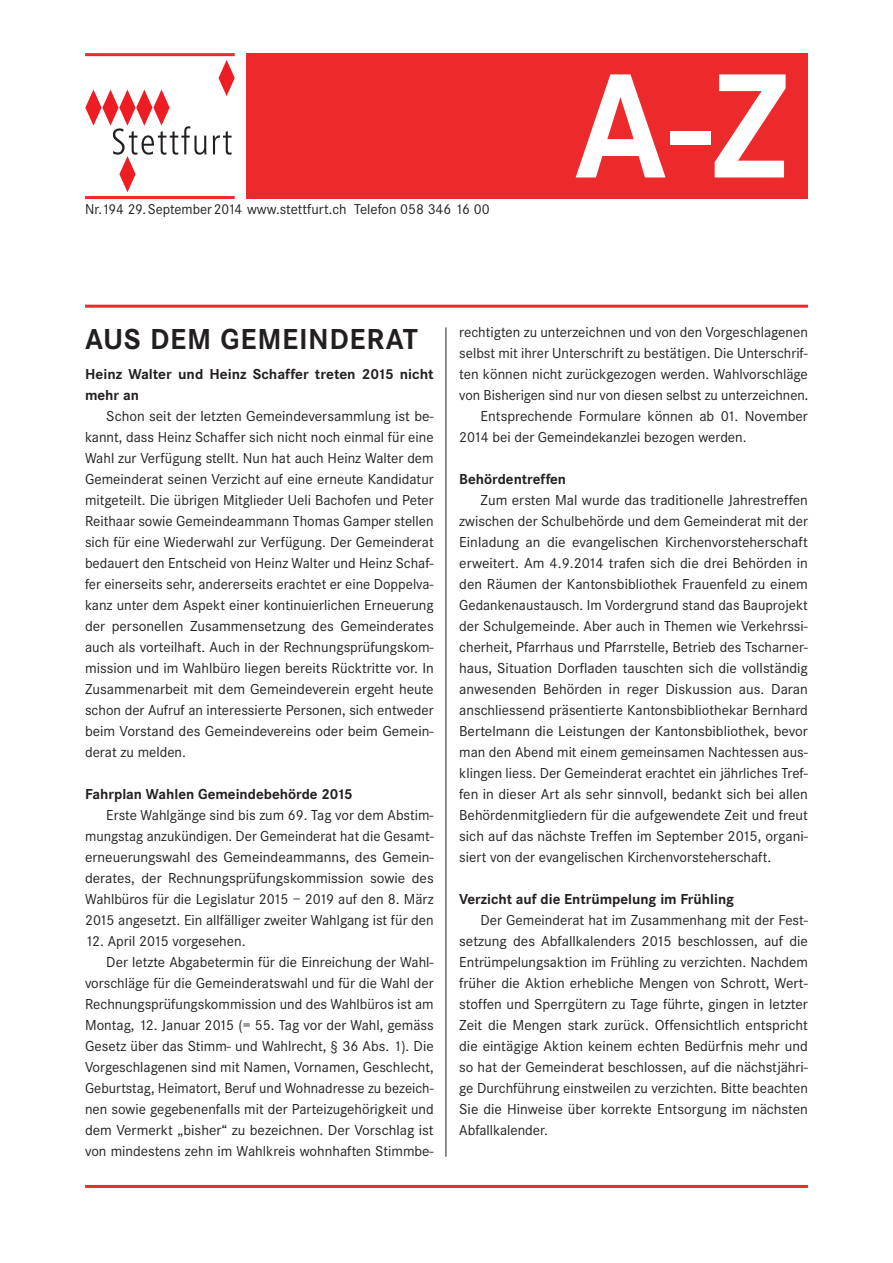
<style>
.page{position:relative;width:893px;height:1263px;background:#fff}
.page>*{position:absolute;margin:0;border:0;box-sizing:border-box;transform-origin:0 0}
.t1{font:700 154.5px "Corporate S";color:#fff}
.t2{font:700 30px "Corporate S";letter-spacing:.025em;color:#231f20}
.t3{font:15px/21px "Corporate S";color:#231f20;text-align:justify}
.t4{font:700 15px/21px "Corporate S";color:#231f20}
.t5{font:14.85px "Corporate S";color:#231f20}
.s1{font-family:"Myriad Pro"}
</style>
<div class="page">
<hr style="left:446px;top:327px;width:1px;height:830px;background:#231f20">
<hr style="left:85px;top:305px;width:723px;height:3px;background:#ec2a2c">
<hr style="left:85px;top:1185px;width:723px;height:3px;background:#ec2a2c">
<div style="left:247px;top:53px;width:561px;height:146px;background:#ec2a2c"></div>
<hr style="left:85px;top:53px;width:150px;height:3px;background:#ec2a2c">
<hr style="left:85px;top:196px;width:150px;height:3px;background:#ec2a2c">
<svg style="left:218px;top:60px;width:17px;height:36px"></svg>
<svg style="left:85px;top:90px;width:121px;height:102px"></svg>
<svg style="left:213px;top:131px;width:19px;height:24px"></svg>
<p class="t5" style="left:85px;top:201px;width:406px">Nr.194 29. September 2014 www.stettfurt.ch Telefon 058 346 16 00</p>
<h1 class="t1" style="left:574px;top:38px;width:216px">A-Z</h1>
<h2 class="t2" style="left:85px;top:322px;width:334px">Aus dem Gemeinderat</h2>
<p class="t4" style="left:85px;top:364px;width:350px">Heinz Walter und Heinz Schaffer treten 2015 nicht mehr an</p>
<p class="t3" style="left:85px;top:406px;width:350px;text-indent:21px">Schon seit der letzten Gemeindeversammlung ist be&shy;kannt, dass Heinz Schaffer sich nicht noch einmal für eine Wahl zur Verfügung stellt. Nun hat auch Heinz Walter dem Gemeinderat seinen Verzicht auf eine erneute Kandidatur mitgeteilt. Die übrigen Mitglieder Ueli Bachofen und Peter Reithaar sowie Gemeindeammann Thomas Gamper stellen sich für eine Wiederwahl zur Verfügung. Der Gemeinderat bedauert den Entscheid von Heinz Walter und Heinz Schaf&shy;fer einerseits sehr, andererseits erachtet er eine Doppelva&shy;kanz unter dem Aspekt einer kontinuierlichen Erneuerung der personellen Zusammensetzung des Gemeinderates auch als vorteilhaft. Auch in der Rechnungsprüfungskom&shy;mission und im Wahlbüro liegen bereits Rücktritte vor. In Zusammenarbeit mit dem Gemeindeverein ergeht heute schon der Aufruf an interessierte Personen, sich entweder beim Vorstand des Gemeindevereins oder beim Gemein&shy;derat zu melden.</p>
<p class="t4" style="left:85px;top:784px;width:269px">Fahrplan Wahlen Gemeindebehörde 2015</p>
<p class="t3" style="left:85px;top:805px;width:350px;text-indent:21px">Erste Wahlgänge sind bis zum 69. Tag vor dem Abstim&shy;mungstag anzukündigen. Der Gemeinderat hat die Gesamt&shy;erneuerungswahl des Gemeindeammanns, des Gemein&shy;derates, der Rechnungsprüfungskommission sowie des Wahlbüros für die Legislatur 2015 – 2019 auf den 8. März 2015 angesetzt. Ein allfälliger zweiter Wahlgang ist für den</p>
<p class="t3" style="left:85px;top:931px;width:162px">12. April 2015 vorgesehen.</p>
<p class="t3" style="left:106px;top:952px;width:329px">Der letzte Abgabetermin für die Einreichung der Wahl-</p>
<p class="t3" style="left:85px;top:973px;width:350px">vorschläge für die Gemeinderatswahl und für die Wahl der</p>
<p class="t3" style="left:85px;top:994px;width:350px">Rechnungsprüfungskommission und des Wahlbüros ist am</p>
<p class="t3" style="left:85px;top:1015px;width:350px">Montag, 12. Januar 2015 (= 55. Tag vor der Wahl, gemäss</p>
<p class="t3" style="left:85px;top:1036px;width:350px">Gesetz über das Stimm- und Wahlrecht, § 36 Abs. 1). Die</p>
<p class="t3" style="left:85px;top:1057px;width:350px">Vorgeschlagenen sind mit Namen, Vornamen, Geschlecht,</p>
<p class="t3" style="left:85px;top:1078px;width:350px">Geburtstag, Heimatort, Beruf und Wohnadresse zu bezeich-</p>
<p class="t3" style="left:85px;top:1099px;width:350px">nen sowie gegebenenfalls mit der Parteizugehörigkeit und</p>
<p class="t3" style="left:85px;top:1120px;width:350px">dem Vermerkt „bisher“ zu bezeichnen. Der Vorschlag ist</p>
<p class="t3" style="left:85px;top:1141px;width:350px">von mindestens zehn im Wahlkreis wohnhaften Stimmbe-</p>
<p class="t3" style="left:459px;top:322px;width:350px">rechtigten zu unterzeichnen und von den Vorgeschlagenen</p>
<p class="t3" style="left:459px;top:343px;width:350px">selbst mit ihrer Unterschrift zu bestätigen. Die Unterschrif-</p>
<p class="t3" style="left:459px;top:364px;width:350px">ten können nicht zurückgezogen werden. Wahlvorschläge</p>
<p class="t3" style="left:459px;top:385px;width:350px">von Bisherigen sind nur von diesen selbst zu unterzeichnen<span class="s1">.</span></p>
<p class="t3" style="left:480px;top:406px;width:329px">Entsprechende Formulare können ab 01. November</p>
<p class="t3" style="left:459px;top:427px;width:289px">2014 bei der Gemeindekanzlei bezogen werden.</p>
<p class="t4" style="left:459px;top:469px;width:108px">Behördentreffen</p>
<p class="t3" style="left:459px;top:490px;width:350px;text-indent:21px">Zum ersten Mal wurde das traditionelle Jahrestreffen zwischen der Schulbehörde und dem Gemeinderat mit der Einladung an die evangelischen Kirchenvorsteherschaft erweitert. Am 4.9.2014 trafen sich die drei Behörden in den Räumen der Kantonsbibliothek Frauenfeld zu einem Gedankenaustausch. Im Vordergrund stand das Bauprojekt der Schulgemeinde. Aber auch in Themen wie Verkehrssi&shy;cherheit, Pfarrhaus und Pfarrstelle, Betrieb des Tscharner&shy;haus, Situation Dorfladen tauschten sich die vollständig anwesenden Behörden in reger Diskussion aus. Daran anschliessend präsentierte Kantonsbibliothekar Bernhard Bertelmann die Leistungen der Kantonsbibliothek, bevor man den Abend mit einem gemeinsamen Nachtessen aus&shy;klingen liess. Der Gemeinderat erachtet ein jährliches Tref&shy;fen in dieser Art als sehr sinnvoll, bedankt sich bei allen Behördenmitgliedern für die aufgewendete Zeit und freut sich auf das nächste Treffen im September 2015, organi&shy;siert von der evangelischen Kirchenvorsteherschaft.</p>
<p class="t4" style="left:459px;top:889px;width:276px">Verzicht auf die Entrümpelung im Frühling</p>
<p class="t3" style="left:459px;top:910px;width:350px;text-indent:21px">Der Gemeinderat hat im Zusammenhang mit der Fest&shy;setzung des Abfallkalenders 2015 beschlossen, auf die Entrümpelungsaktion im Frühling zu verzichten. Nachdem früher die Aktion erhebliche Mengen von Schrott, Wert&shy;stoffen und Sperrgütern zu Tage führte, gingen in letzter Zeit die Mengen stark zurück. Offensichtlich entspricht die eintägige Aktion keinem echten Bedürfnis mehr und so hat der Gemeinderat beschlossen, auf die nächstjähri&shy;ge Durchführung einstweilen zu verzichten. Bitte beachten Sie die Hinweise über korrekte Entsorgung im nächsten Abfallkalender.</p>
</div>
